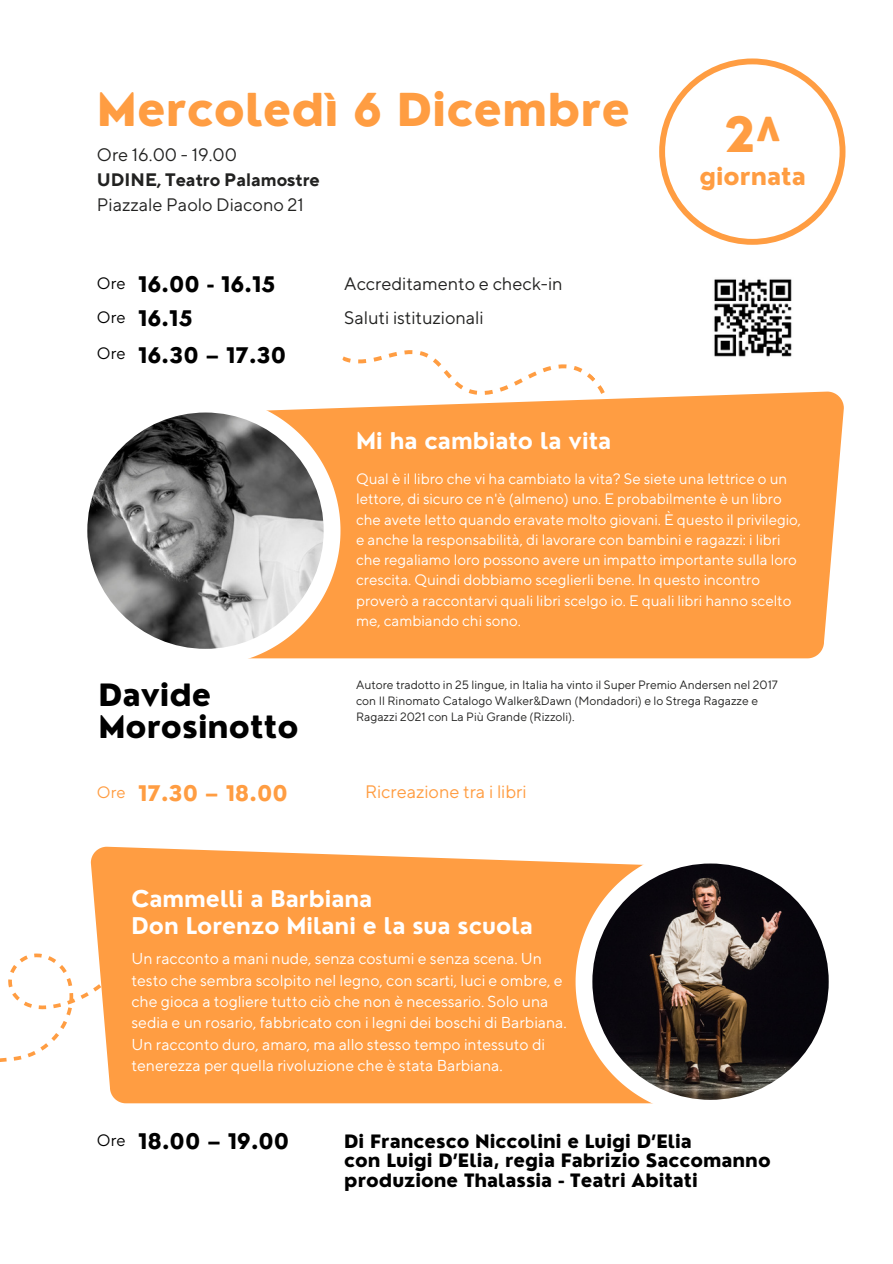
<style>
.page{position:relative;width:893px;height:1264px;background:#fff}
.page>*{position:absolute;margin:0;border:0;box-sizing:border-box;transform-origin:0 0}
.t1{font:800 47.1px "Nourd";color:#ff9d42}
.t2{font:800 44.25px "Nourd";color:#ff9d42}
.t3{font:800 30px/32.5px "Nourd";color:#000}
.t4{font:800 23.1px "Nourd";color:#ff9d42}
.t5{font:700 22.5px "Nourd";color:#fff}
.t6{font:800 21px "Nourd";letter-spacing:.005em;color:#000}
.t7{font:800 21px "Nourd";letter-spacing:.005em;color:#ff9d42}
.t8{font:800 18px "Nourd";color:#000}
.t9{font:18px "TT Norms Pro";color:#222221}
.t10{font:700 18px "TT Norms Pro";color:#222221}
.t11{font:18px "TT Norms Pro";color:#ff9d42}
.t12{font:16.35px "TT Norms Pro";color:#000}
.t13{font:16.35px "TT Norms Pro";color:#ff9d42}
.t14{font:15.75px/21.3px "TT Norms Pro";color:#fff}
.t15{font:15px/20.2px "TT Norms Pro";color:#fff}
.t16{font:12px/16px "TT Norms Pro";color:#222221}
</style>
<div class="page">
<div style="left:340px;top:391px;width:503px;height:267px;background:#ff9d42"></div>
<div style="left:91px;top:846px;width:484px;height:257px;background:#ff9d42"></div>
<svg style="left:87px;top:408px;width:253px;height:251px"></svg>
<svg style="left:575px;top:862px;width:254px;height:242px"></svg>
<img style="left:87px;top:412px;width:236px;height:237px;border-radius:50%">
<img style="left:592px;top:863px;width:236px;height:236px;border-radius:50%">
<svg style="left:341px;top:350px;width:282px;height:178px;fill:#ff9d42"></svg>
<svg style="left:0;top:895px;width:138px;height:209px"></svg>
<svg style="left:659px;top:58px;width:186px;height:187px"></svg>
<img style="left:714px;top:279px;width:78px;height:78px">
<p class="t2" style="left:97px;top:81px;width:534px">Mercoledì 6 Dicembre</p>
<p class="t9" style="left:97px;top:144px;width:142px">Ore 16.00 - 19.00</p>
<p class="t10" style="left:97px;top:169px;width:224px">UDINE, Teatro Palamostre</p>
<p class="t9" style="left:97px;top:193px;width:208px">Piazzale Paolo Diacono 21</p>
<p class="t12" style="left:97px;top:274px;width:30px">Ore</p>
<p class="t12" style="left:97px;top:307px;width:30px">Ore</p>
<p class="t12" style="left:97px;top:343px;width:30px">Ore</p>
<p class="t6" style="left:138px;top:271px;width:139px">16.00 - 16.15</p>
<p class="t6" style="left:138px;top:305px;width:56px">16.15</p>
<p class="t6" style="left:138px;top:341px;width:149px">16.30 – 17.30</p>
<p class="t9" style="left:344px;top:273px;width:220px">Accreditamento e check-in</p>
<p class="t9" style="left:344px;top:307px;width:141px">Saluti istituzionali</p>
<p class="t5" style="left:356px;top:426px;width:256px">Mi ha cambiato la vita</p>
<p class="t1" style="left:724px;top:105px;width:59px">2^</p>
<p class="t4" style="left:699px;top:161px;width:108px">giornata</p>
<p class="t3" style="left:98px;top:678px;width:202px">Davide<br>Morosinotto</p>
<p class="t15" style="left:356px;top:469px;width:446px">Qual è il libro che vi ha cambiato la vita? Se siete una lettrice o un lettore, di sicuro ce n'è (almeno) uno. E probabilmente è un libro che avete letto quando eravate molto giovani. È questo il privilegio, e anche la responsabilità, di lavorare con bambini e ragazzi: i libri che regaliamo loro possono avere un impatto importante sulla loro crescita. Quindi dobbiamo sceglierli bene. In questo incontro proverò a raccontarvi quali libri scelgo io. E quali libri hanno scelto me, cambiando chi sono.</p>
<p class="t16" style="left:356px;top:677px;width:423px">Autore tradotto in 25 lingue, in Italia ha vinto il Super Premio Andersen nel 2017 con Il Rinomato Catalogo Walker&amp;Dawn (Mondadori) e lo Strega Ragazze e<br>Ragazzi 2021 con La Più Grande (Rizzoli).</p>
<p class="t13" style="left:97px;top:782px;width:30px">Ore</p>
<p class="t7" style="left:138px;top:780px;width:151px">17.30 – 18.00</p>
<p class="t11" style="left:365px;top:780px;width:163px">Ricreazione tra i libri</p>
<p class="t5" style="left:131px;top:885px;width:242px">Cammelli a Barbiana</p>
<p class="t5" style="left:131px;top:911px;width:403px">Don Lorenzo Milani e la sua scuola</p>
<p class="t14" style="left:131px;top:948px;width:436px">Un racconto a mani nude, senza costumi e senza scena. Un testo che sembra scolpito nel legno, con scarti, luci e ombre, e che gioca a togliere tutto ciò che non è necessario. Solo una sedia e un rosario, fabbricato con i legni dei boschi di Barbiana.<br>Un racconto duro, amaro, ma allo stesso tempo intessuto di tenerezza per quella rivoluzione che è stata Barbiana.</p>
<p class="t12" style="left:97px;top:1130px;width:30px">Ore</p>
<p class="t6" style="left:138px;top:1128px;width:153px">18.00 – 19.00</p>
<p class="t8" style="left:344px;top:1130px;width:349px">Di Francesco Niccolini e Luigi D’Elia</p>
<p class="t8" style="left:344px;top:1149px;width:428px">con Luigi D’Elia, regia Fabrizio Saccomanno</p>
<p class="t8" style="left:344px;top:1168px;width:355px">produzione Thalassia - Teatri Abitati</p>
</div>
